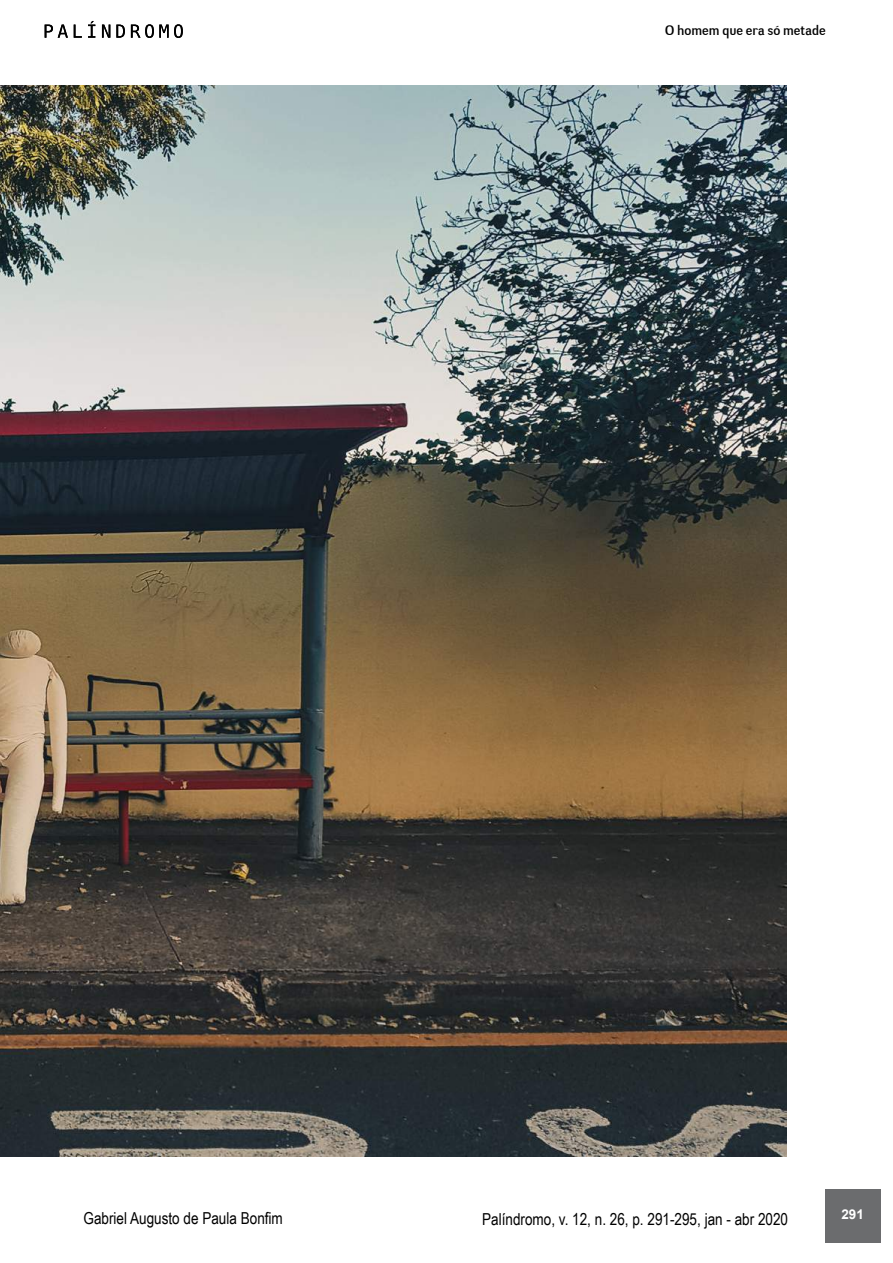
<style>
.page{position:relative;width:893px;height:1263px;background:#fff}
.page>*{position:absolute;margin:0;border:0;box-sizing:border-box;transform-origin:0 0}
.t1{font:16.5px "Arial Narrow";color:#000}
.t2{font:13.5px "Negotiate Free";color:#000}
.t3{font:700 13.5px "Arial";color:#fff}
</style>
<div class="page">
<div style="left:825px;top:1189px;width:55px;height:53px;background:#6b6c6e"></div>
<svg style="left:45px;top:25px;width:23px;height:13px"></svg>
<svg style="left:74px;top:25px;width:8px;height:13px"></svg>
<svg style="left:88px;top:21px;width:7px;height:17px"></svg>
<svg style="left:102px;top:25px;width:8px;height:13px"></svg>
<svg style="left:116px;top:25px;width:9px;height:13px"></svg>
<svg style="left:131px;top:24px;width:52px;height:14px"></svg>
<img style="left:0;top:85px;width:787px;height:1072px">
<p class="t2" style="left:665px;top:22px;width:162px">O homem que era só metade</p>
<p class="t1" style="left:84px;top:1206px;width:201px">Gabriel Augusto de Paula Bonfim</p>
<p class="t1" style="left:482px;top:1206px;width:307px">Palíndromo, v. 12, n. 26, p. 291-295, jan - abr 2020</p>
<p class="t3" style="left:841px;top:1205px;width:24px">291</p>
</div>
